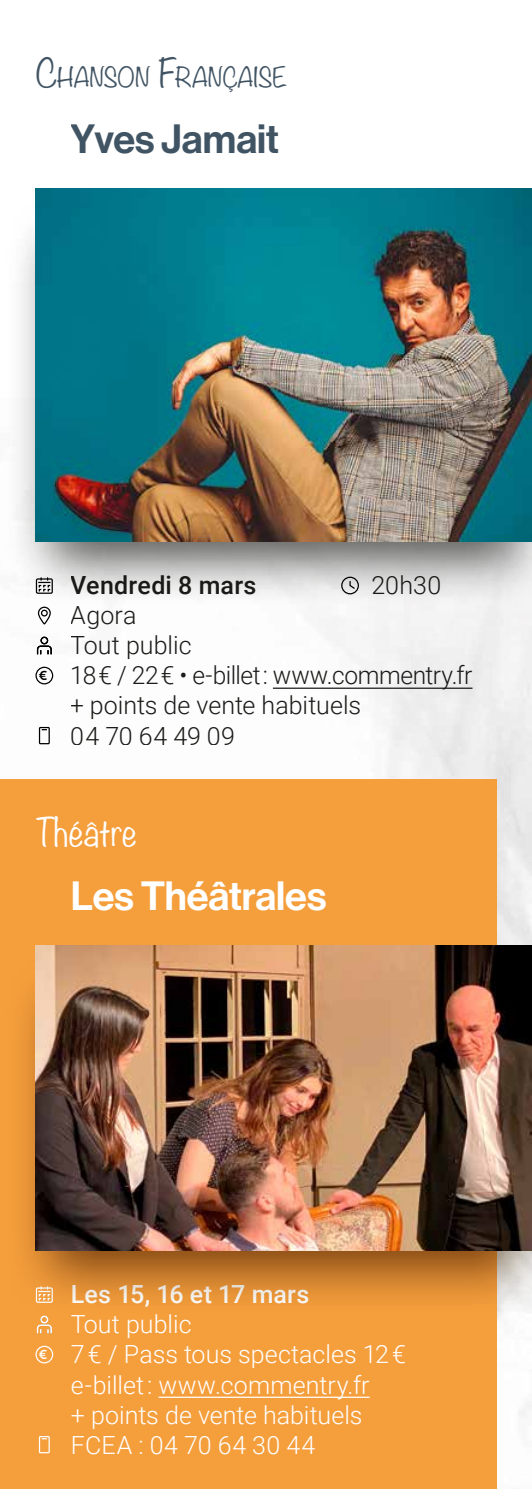
<style>
.page{position:relative;width:532px;height:1489px;background:#fff}
.page>*{position:absolute;margin:0;border:0;box-sizing:border-box;transform-origin:0 0}
.t1{font:40px "N Haas Grotesk DS Pro 65 Md";letter-spacing:-.005em;color:#fff}
.t2{font:40px "N Haas Grotesk DS Pro 65 Md";color:#415464}
.t3{font:300 35px "Noteworthy";color:#fff}
.t4{font:300 25px/30px "Roboto";color:#fff}
.t5{font:300 25px/30px "Roboto";color:#1d1d1b}
.t6{font:500 25px "Roboto";letter-spacing:.005em;color:#fff}
.t7{font:500 25px "Roboto";letter-spacing:.01em;color:#1d1d1b}
.t8{font:300 24.5px "Noteworthy";letter-spacing:.01em;color:#415464}
.t9{font:600 13.75px "Averta";color:#000}
.t10{font:600 13.75px "Averta";color:#fff}
.s1{font-size:35px}
</style>
<div class="page">
<img style="left:0;top:606px;width:531px;height:882px">
<div style="left:6px;top:197px;width:525px;height:409px;background:#1d1d1b;opacity:.75"></div>
<img style="left:35px;top:189px;width:496px;height:352px">
<hr style="left:273px;top:687px;width:199px;height:1px;background:#1d1d1b">
<svg style="left:341px;top:576px;width:18px;height:18px"></svg>
<svg style="left:37px;top:606px;width:14px;height:18px"></svg>
<div style="left:41px;top:637px;width:7px;height:7px;border:1px solid #000;border-radius:50%"></div>
<div style="left:40px;top:636px;width:8px;height:8px;border:1px solid #000;border-radius:50%"></div>
<svg style="left:36px;top:645px;width:16px;height:9px"></svg>
<svg style="left:35px;top:666px;width:18px;height:18px"></svg>
<svg style="left:38px;top:726px;width:12px;height:18px"></svg>
<div style="left:36px;top:578px;width:17px;height:16px;border:1px solid #000"></div>
<svg style="left:38px;top:578px;width:13px;height:14px"></svg>
<div style="left:0;top:780px;width:496px;height:708px;background:#f59e3c"></div>
<hr style="left:158px;top:1396px;width:211px;height:1px;background:#fff">
<div style="left:41px;top:1315px;width:7px;height:7px;border:1px solid #000;border-radius:50%"></div>
<div style="left:40px;top:1315px;width:8px;height:8px;border:1px solid #fff;border-radius:50%"></div>
<svg style="left:36px;top:1323px;width:16px;height:10px"></svg>
<svg style="left:35px;top:1345px;width:18px;height:18px"></svg>
<svg style="left:38px;top:1436px;width:12px;height:17px"></svg>
<div style="left:6px;top:953px;width:525px;height:361px;background:#54370c;opacity:.75"></div>
<img style="left:35px;top:945px;width:496px;height:305px">
<p class="t8" style="left:35px;top:56px;width:253px"><span class="s1">C</span>HANSON <span class="s1">F</span>RANÇAISE</p>
<h1 class="t2" style="left:71px;top:116px;width:209px">Yves Jamait</h1>
<p class="t9" style="left:39px;top:666px;width:10px">€</p>
<p class="t7" style="left:71px;top:568px;width:187px">Vendredi 8 mars</p>
<p class="t5" style="left:371px;top:569px;width:71px">20h30</p>
<p class="t5" style="left:71px;top:599px;width:403px">Agora<br>Tout public<br>18 € / 22 € • e-billet : www.commentry.fr + points de vente habituels<br>04 70 64 49 09</p>
<h2 class="t3" style="left:35px;top:801px;width:103px">Théâtre</h2>
<h1 class="t1" style="left:71px;top:872px;width:257px">Les Théâtrales</h1>
<p class="t10" style="left:39px;top:1345px;width:10px">€</p>
<p class="t6" style="left:71px;top:1276px;width:240px">Les 15, 16 et 17 mars</p>
<p class="t4" style="left:71px;top:1308px;width:336px">Tout public<br>7 € / Pass tous spectacles 12 € e-billet : www.commentry.fr<br>+ points de vente habituels<br>FCEA : 04 70 64 30 44</p>
</div>
